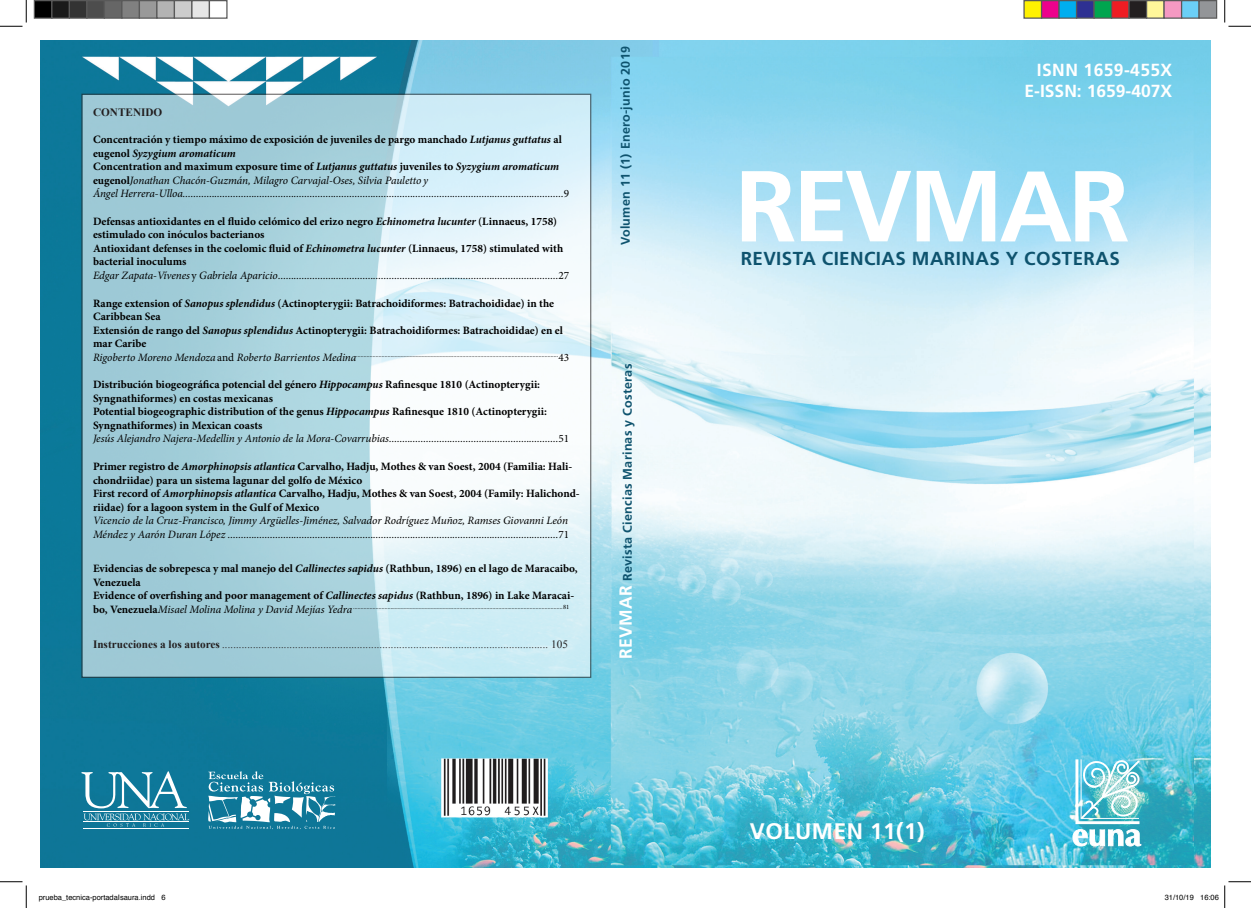
<style>
.page{position:relative;width:1251px;height:908px;background:#fff}
.page>*{position:absolute;margin:0;border:0;box-sizing:border-box;transform-origin:0 0}
.t1{font:700 22.5px "Frutiger";letter-spacing:.02em;color:#fff}
.t2{font:700 18.75px "Frutiger";letter-spacing:.02em;color:#0e536e}
.t3{font:700 17.5px "Frutiger";letter-spacing:.01em;color:#fff}
.t4{font:700 12.5px "Frutiger";letter-spacing:.02em;color:#0e536e}
.titulo_revista{font:700 11.25px/13.5px "Minion Pro";color:#000}
.autor{font:italic 11.25px/13.5px "Minion Pro";letter-spacing:-.005em;color:#000}
.titulo_revista-2{font:italic 11.25px/13.5px "Minion Pro";letter-spacing:-.005em;color:#000}
.autor-2{font:700 11.25px/13.5px "Minion Pro";color:#000}
.t5{font:italic 11.25px "Times New Roman";color:#231f20}
.t6{font:700 11.25px "Times New Roman";color:#231f20}
.t7{font:7.5px "Helvetica";color:#000}
.autor-3{font:6.5px "Minion Pro";color:#000}
.titulo_revista-3{font:6.5px "Minion Pro";color:#000}
.s1{font-weight:700;font-style:normal}
.s2{font-weight:700}
.s3{font-style:normal}
.s4{font-style:italic}
.s5{font-weight:400;font-style:italic}
.s6{font-weight:400}
.s7{font-style:italic;font-size:11.25px}
.s8{font-size:11.25px}
.s9{font-weight:700;font-size:11.25px}
.s10{font-size:17.5px;color:#fff}
</style>
<div class="page">
<img style="left:40px;top:40px;width:1170px;height:827px">
<svg style="left:83px;top:96px;width:506px;height:580px"></svg>
<img style="left:742px;top:171px;width:52px;height:70px">
<img style="left:801px;top:171px;width:41px;height:70px">
<img style="left:846px;top:171px;width:65px;height:70px">
<img style="left:916px;top:171px;width:79px;height:70px">
<img style="left:1000px;top:171px;width:71px;height:70px">
<img style="left:1075px;top:171px;width:53px;height:70px">
<img style="left:441px;top:758px;width:107px;height:59px">
<svg style="left:1072px;top:759px;width:69px;height:87px"></svg>
<svg style="left:81px;top:771px;width:108px;height:55px;background:#3a90ab"></svg>
<hr style="left:84px;top:821px;width:105px;height:1px;background:#fff">
<hr style="left:84px;top:811px;width:105px;height:1px;background:#fff">
<hr style="left:84px;top:828px;width:105px;height:1px;background:#fff">
<svg style="left:208px;top:771px;width:127px;height:58px;background:#4897b0"></svg>
<svg style="left:0;top:0;width:27px;height:27px"></svg>
<svg style="left:0;top:881px;width:27px;height:27px"></svg>
<svg style="left:1224px;top:0;width:27px;height:27px"></svg>
<div style="left:34px;top:1px;width:18px;height:17px;background:#000"></div>
<div style="left:34px;top:0;width:18px;height:19px;border:1px solid #595959"></div>
<div style="left:52px;top:1px;width:17px;height:17px;background:#1a1a1a"></div>
<div style="left:51px;top:0;width:19px;height:19px;border:1px solid #595959"></div>
<div style="left:69px;top:1px;width:18px;height:17px;background:#333"></div>
<div style="left:69px;top:0;width:19px;height:19px;border:1px solid #595959"></div>
<div style="left:87px;top:1px;width:17px;height:17px;background:#4d4d4d"></div>
<div style="left:86px;top:0;width:19px;height:19px;border:1px solid #595959"></div>
<div style="left:104px;top:1px;width:18px;height:17px;background:#666"></div>
<div style="left:104px;top:0;width:18px;height:19px;border:1px solid #595959"></div>
<div style="left:122px;top:1px;width:17px;height:17px;background:#808080"></div>
<div style="left:121px;top:0;width:19px;height:19px;border:1px solid #595959"></div>
<div style="left:139px;top:1px;width:18px;height:17px;background:#999"></div>
<div style="left:139px;top:0;width:19px;height:19px;border:1px solid #595959"></div>
<div style="left:157px;top:1px;width:17px;height:17px;background:#b3b3b3"></div>
<div style="left:156px;top:0;width:19px;height:19px;border:1px solid #595959"></div>
<div style="left:174px;top:1px;width:18px;height:17px;background:#ccc"></div>
<div style="left:174px;top:0;width:18px;height:19px;border:1px solid #595959"></div>
<div style="left:192px;top:1px;width:17px;height:17px;background:#e6e6e6"></div>
<div style="left:191px;top:0;width:19px;height:19px;border:1px solid #595959"></div>
<div style="left:209px;top:0;width:19px;height:19px;border:1px solid #595959"></div>
<div style="left:1024px;top:1px;width:17px;height:17px;background:#fff101"></div>
<div style="left:1023px;top:0;width:19px;height:19px;border:1px solid #595959"></div>
<div style="left:1041px;top:1px;width:18px;height:17px;background:#ed028c"></div>
<div style="left:1041px;top:0;width:18px;height:19px;border:1px solid #595959"></div>
<div style="left:1059px;top:1px;width:17px;height:17px;background:#00aeef"></div>
<div style="left:1058px;top:0;width:19px;height:19px;border:1px solid #595959"></div>
<div style="left:1076px;top:1px;width:18px;height:17px;background:#2e3092"></div>
<div style="left:1076px;top:0;width:18px;height:19px;border:1px solid #595959"></div>
<div style="left:1094px;top:1px;width:17px;height:17px;background:#00a54f"></div>
<div style="left:1093px;top:0;width:19px;height:19px;border:1px solid #595959"></div>
<div style="left:1111px;top:1px;width:18px;height:17px;background:#ee1d23"></div>
<div style="left:1111px;top:0;width:18px;height:19px;border:1px solid #595959"></div>
<div style="left:1129px;top:1px;width:17px;height:17px;background:#231f20"></div>
<div style="left:1128px;top:0;width:19px;height:19px;border:1px solid #595959"></div>
<div style="left:1146px;top:1px;width:18px;height:17px;background:#fff79a"></div>
<div style="left:1146px;top:0;width:18px;height:19px;border:1px solid #595959"></div>
<div style="left:1164px;top:1px;width:17px;height:17px;background:#f499c2"></div>
<div style="left:1163px;top:0;width:19px;height:19px;border:1px solid #595959"></div>
<div style="left:1181px;top:1px;width:18px;height:17px;background:#6bcff6"></div>
<div style="left:1181px;top:0;width:18px;height:19px;border:1px solid #595959"></div>
<div style="left:1199px;top:1px;width:17px;height:17px;background:#939598"></div>
<div style="left:1198px;top:0;width:19px;height:19px;border:1px solid #595959"></div>
<svg style="left:1224px;top:881px;width:27px;height:27px"></svg>
<p class="t6" style="left:93px;top:105px;width:71px">CONTENIDO</p>
<p class="titulo_revista-2" style="left:93px;top:133px;width:478px"><span class="s1">Concentración y tiempo máximo de exposición de juveniles de pargo manchado</span> <span class="s2">Lutjanus guttatus</span> <span class="s1">al eugenol</span> <span class="s2">Syzygium aromaticum<br></span><span class="s1">Concentration and maximum exposure time of</span> <span class="s2">Lutjanus guttatus</span> <span class="s1">juveniles to</span> <span class="s2">Syzygium aromaticum </span><span class="s1">eugenol</span>Jonathan Chacón-Guzmán, Milagro Carvajal-Oses, Silvia Pauletto y<br>Ángel Herrera-Ulloa................................................................................................................................................<span class="s3">9</span></p>
<p class="titulo_revista" style="left:93px;top:214px;width:478px">Defensas antioxidantes en el fluido celómico del erizo negro <span class="s4">Echinometra lucunter</span> (Linnaeus, 1758) estimulado con inóculos bacterianos<br>Antioxidant defenses in the coelomic fluid of <span class="s4">Echinometra lucunter</span> (Linnaeus, 1758) stimulated with bacterial inoculums<br><span class="s5">Edgar Zapata-Vívenes</span> <span class="s6">y</span> <span class="s5">Gabriela Aparicio..........................................................................................................</span><span class="s6">27</span></p>
<p class="titulo_revista" style="left:93px;top:296px;width:471px">Range extension of <span class="s4">Sanopus splendidus</span> (Actinopterygii: Batrachoidiformes: Batrachoididae) in the Caribbean Sea<br>Extensión de rango del <span class="s4">Sanopus splendidus</span> Actinopterygii: Batrachoidiformes: Batrachoididae) en el mar Caribe</p>
<p class="titulo_revista-3" style="left:93px;top:350px;width:478px"><span class="s7">Rigoberto Moreno Mendoza</span> <span class="s8">and</span> <span class="s7">Roberto Barrientos Medina</span>.......................................................................................................................................<span class="s8">43</span></p>
<p class="titulo_revista" style="left:93px;top:378px;width:478px">Distribución biogeográfica potencial del género <span class="s4">Hippocampus</span> Rafinesque 1810 (Actinopterygii:<br>Syngnathiformes) en costas mexicanas<br>Potential biogeographic distribution of the genus <span class="s4">Hippocampus</span> Rafinesque 1810 (Actinopterygii:<br>Syngnathiformes) in Mexican coasts<br><span class="s5">Jesús Alejandro Najera-Medellin y Antonio de la Mora-Covarrubias................................................................</span><span class="s6">51</span></p>
<p class="autor" style="left:93px;top:460px;width:488px"><span class="s1">Primer registro de</span> <span class="s2">Amorphinopsis atlantica</span> <span class="s1">Carvalho, Hadju, Mothes &amp; van Soest, 2004 (Familia: Hali&shy;chondriidae) para un sistema lagunar del golfo de México<br>First record of</span> <span class="s2">Amorphinopsis atlantica</span> <span class="s1">Carvalho, Hadju, Mothes &amp; van Soest, 2004 (Family: Halichond&shy;riidae) for a lagoon system in the Gulf of Mexico<br></span>Vicencio de la Cruz-Francisco, Jimmy Argüelles-Jiménez, Salvador Rodríguez Muñoz, Ramses Giovanni León Méndez y Aarón Duran López .............................................................................................................................<span class="s3">71</span></p>
<p class="autor-2" style="left:93px;top:562px;width:486px">Evidencias de sobrepesca y mal manejo del <span class="s4">Callinectes sapidus</span> (Rathbun, 1896) en el lago de Maracaibo,<br>Venezuela<br>Evidence of overfishing and poor management of <span class="s4">Callinectes sapidus</span> (Rathbun, 1896) in Lake Maracai-</p>
<p class="autor-3" style="left:93px;top:602px;width:478px"><span class="s9">bo, Venezuela</span><span class="s7">Misael Molina Molina y David Mejías Yedra</span>............................................................................................................................................81</p>
<p class="t5" style="left:93px;top:636px;width:477px"><span class="s1">Instrucciones a los autores</span> .................................................................................................................... <span class="s3">105</span></p>
<p class="t4" style="left:618px;top:245px;width:201px;rotate:-90deg">Volumen 11 (1) Enero-junio 2019</p>
<p class="t4" style="left:620px;top:659px;width:297px;rotate:-90deg"><span class="s10">REVMAR</span> Revista Ciencias Marinas y Costeras</p>
<p class="t3" style="left:1037px;top:59px;width:137px">ISNN 1659-455X</p>
<p class="t3" style="left:1024px;top:80px;width:149px">E-ISSN: 1659-407X</p>
<p class="t2" style="left:740px;top:247px;width:381px">REVISTA CIENCIAS MARINAS Y COSTERAS</p>
<p class="t1" style="left:750px;top:818px;width:176px">VOLUMEN 11(1)</p>
<p class="t7" style="left:39px;top:892px;width:128px">prueba_tecnica-portadaIsaura.indd 6</p>
<p class="t7" style="left:1164px;top:892px;width:56px">31/10/19 16:06</p>
</div>
